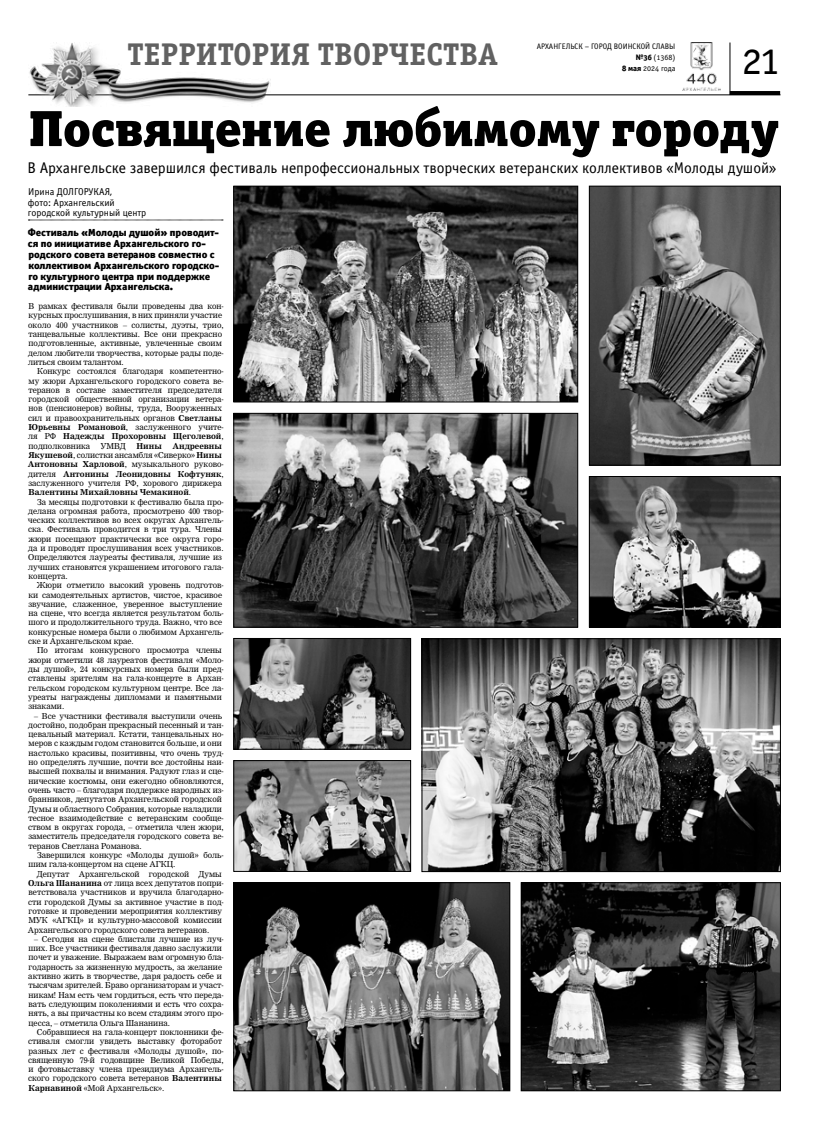
<style>
.page{position:relative;width:823px;height:1134px;background:#fff}
.page>*{position:absolute;margin:0;border:0;box-sizing:border-box;transform-origin:0 0}
.t1{font:50.9px "Officina Serif Black OSC";color:#000}
.t2{font:42px "Officina Serif Book OSC";color:#000}
.t3{font:31.5px "Officina Serif Bold OSC";color:#616161}
.t4{font:15.6px "Officina Sans Book OSC";letter-spacing:-.005em;color:#000}
.t5{font:10.3px/10.8px "Officina Sans Black C";color:#000}
.t6{font:10px/10.8px "Officina Sans Book OSC";color:#000}
.t7{font:8px/9.3px "Nimrod Cyr";color:#000}
.t8{font:700 8px/9.3px "Nimrod Cyr";color:#000}
.t9{font:8px/11px "Officina Sans Book OSC";color:#000;text-align:right}
.s1{font-family:"Officina Sans Extra Bold OSC"}
.s2{font-weight:700}
.s3{font-weight:400}
</style>
<div class="page">
<hr style="left:729px;top:43px;width:1px;height:52px;background:#000">
<hr style="left:729px;top:91px;width:50px;height:4px;background:#000">
<hr style="left:28px;top:95px;width:752px;height:1px;background:#000">
<img style="left:682px;top:43px;width:38px;height:48px">
<img style="left:28px;top:42px;width:242px;height:65px">
<svg style="left:28px;top:220px;width:195px;height:1px"></svg>
<img style="left:235px;top:415px;width:340px;height:210px">
<div style="left:233px;top:413px;width:344px;height:214px;border:1px solid #000"></div>
<img style="left:235px;top:762px;width:173px;height:107px">
<div style="left:233px;top:760px;width:177px;height:111px;border:1px solid #000"></div>
<img style="left:591px;top:478px;width:187px;height:147px">
<div style="left:589px;top:476px;width:191px;height:151px;border:1px solid #000"></div>
<img style="left:235px;top:188px;width:340px;height:212px">
<div style="left:233px;top:186px;width:344px;height:216px;border:1px solid #000"></div>
<img style="left:522px;top:884px;width:256px;height:205px">
<div style="left:520px;top:882px;width:260px;height:209px;border:1px solid #000"></div>
<img style="left:591px;top:188px;width:187px;height:275px">
<div style="left:589px;top:186px;width:191px;height:279px;border:1px solid #000"></div>
<img style="left:235px;top:884px;width:272px;height:205px">
<div style="left:233px;top:882px;width:276px;height:209px;border:1px solid #000"></div>
<img style="left:423px;top:641px;width:355px;height:229px">
<div style="left:421px;top:639px;width:359px;height:233px;border:1px solid #000"></div>
<img style="left:235px;top:640px;width:173px;height:107px">
<div style="left:233px;top:638px;width:177px;height:111px;border:1px solid #000"></div>
<h3 class="t3" style="left:127px;top:37px;width:372px">территория творчества</h3>
<p class="t9" style="left:536px;top:40px;width:140px">Архангельск – город воинской славы <span class="s1">№36</span> (1368)</p>
<p class="t9" style="left:621px;top:62px;width:55px"><span class="s1">8 мая</span> 2024 года</p>
<h2 class="t2" style="left:741px;top:37px;width:40px">21</h2>
<h1 class="t1" style="left:29px;top:96px;width:750px">Посвящение любимому городу</h1>
<h3 class="t4" style="left:28px;top:159px;width:749px">ВАрхангельске завершился фестиваль непрофессиональных творческих ветеранских коллективов «Молоды душой»</h3>
<p class="t6" style="left:28px;top:186px;width:120px">И рина Долгорукая,<br>фото: Архангельский городской культурный центр</p>
<p class="t5" style="left:28px;top:227px;width:193px">Фестиваль «Молоды душой» проводит&shy;ся по инициативе Архангельского го&shy;родского совета ветеранов совместно с коллективом Архангельского городско&shy;го культурного центра при поддержке администрации Архангельска.</p>
<p class="t7" style="left:28px;top:301px;width:197px">В рамках фестиваля были проведены два кон&shy;курсных прослушивания, в них приняли участие около 400 участников – солисты, дуэты, трио, танцевальные коллективы. Все они прекрасно подготовленные, активные, увлеченные своим делом любители творчества, которые рады поде&shy;литься своим талантом.</p>
<p class="t7" style="left:28px;top:367px;width:197px;text-indent:9px">Конкурс состоялся благодаря компетентно&shy;му жюри Архангельского городского совета ве&shy;теранов в составе заместителя председателя городской общественной организации ветера&shy;нов (пенсионеров) войны, труда, Вооруженных сил и правоохранительных органов <span class="s2">Светланы Юрьевны Романовой</span>, заслуженного учите&shy;ля РФ <span class="s2">Надежды Прохоровны Щеголевой</span>, подполковника</p>
<p class="t8" style="left:28px;top:441px;width:197px;text-indent:145px">Андреевны Якушевой<span class="s3">, солистки ансамбля «Сиверко»</span> Нины Антоновны Харловой<span class="s3">, музыкального руково&shy;дителя</span> Антонины Леонидовны Кофтуняк<span class="s3">, заслуженного учителя РФ, хорового дирижера </span>Валентины Михайловны Чемакиной<span class="s3">.</span></p>
<p class="t7" style="left:28px;top:497px;width:197px;text-indent:9px">За месяцы подготовки к фестивалю была про&shy;делана огромная работа, просмотрено 400 твор&shy;ческих коллективов во всех округах Архангель&shy;ска. Фестиваль проводится в три тура. Члены жюри посещают практически все округа горо&shy;да и проводят прослушивания всех участников.<br>Определяются лауреаты фестиваля, лучшие из лучших становятся украшением итогового гала&shy;концерта.</p>
<p class="t7" style="left:28px;top:581px;width:197px;text-indent:9px">Жюри отметило высокий уровень подготов&shy;ки самодеятельных артистов, чистое, красивое звучание, слаженное, уверенное выступление на сцене, что всегда является результатом боль&shy;шого и продолжительного труда. Важно, что все конкурсные номера были о любимом Архангель&shy;ске и Архангельском крае.</p>
<p class="t7" style="left:28px;top:646px;width:197px;text-indent:9px">По итогам конкурсного просмотра члены жюри отметили 48 лауреатов фестиваля «Моло&shy;ды душой», 24 конкурсных номера были пред&shy;ставлены зрителям на гала-концерте в Архан&shy;гельском городском культурном центре. Все ла&shy;уреаты награждены дипломами и памятными знаками.</p>
<p class="t7" style="left:28px;top:711px;width:197px;text-indent:6px">– Все участники фестиваля выступили очень достойно, подобран прекрасный песенный и тан&shy;цевальный материал. Кстати, танцевальных но&shy;меров с каждым годом становится больше, и они настолько красивы, позитивны, что очень труд&shy;но определять лучшие, почти все достойны наи&shy;высшей похвалы и внимания. Радуют глаз и сце&shy;нические костюмы, они ежегодно обновляются, очень часто – благодаря поддержке народных из&shy;бранников, депутатов Архангельской городской Думы и областного Собрания, которые наладили тесное взаимодействие с ветеранским сообще&shy;ством в округах города, – отметила член жюри, заместитель председателя городского совета ве&shy;теранов Светлана Романова.</p>
<p class="t7" style="left:29px;top:850px;width:197px;text-indent:8px">Завершился конкурс «Молоды душой» боль&shy;шим гала-концертом на сцене АГКЦ.</p>
<p class="t7" style="left:28px;top:869px;width:197px;text-indent:9px">Депутат Архангельской городской Думы <span class="s2">Ольга Шананина</span> от лица всех депутатов попри&shy;ветствовала участников и вручила благодарно&shy;сти городской Думы за активное участие в под&shy;готовке и проведении мероприятия коллективу МУК «АГКЦ» и культурно-массовой комиссии Архангельского городского совета ветеранов.</p>
<p class="t7" style="left:28px;top:934px;width:197px;text-indent:6px">– Сегодня на сцене блистали лучшие из луч&shy;ших. Все участники фестиваля давно заслужили почет и уважение. Выражаем вам огромную бла&shy;годарность за жизненную мудрость, за желание активно жить в творчестве, даря радость себе и тысячам зрителей. Браво организаторам и участ&shy;никам! Нам есть чем гордиться, есть что переда&shy;вать следующим поколениями и есть что сохра&shy;нять, а вы причастны ко всем стадиям этого про&shy;цесса, – отметила Ольга Шананина.</p>
<p class="t7" style="left:28px;top:1027px;width:197px;text-indent:9px">Собравшиеся на гала-концерт поклонники фе&shy;стиваля смогли увидеть выставку фоторабот разных лет с фестиваля «Молоды душой», по&shy;священную 79-й годовщине Великой Победы, и фотовыставку члена президиума Архангель&shy;ского городского совета ветеранов <span class="s2">Валентины Карнавиной</span> «Мой Архангельск».</p>
<p class="t7" style="left:101px;top:441px;width:27px">УМВД</p>
<p class="t8" style="left:136px;top:441px;width:27px">Нины</p>
</div>
